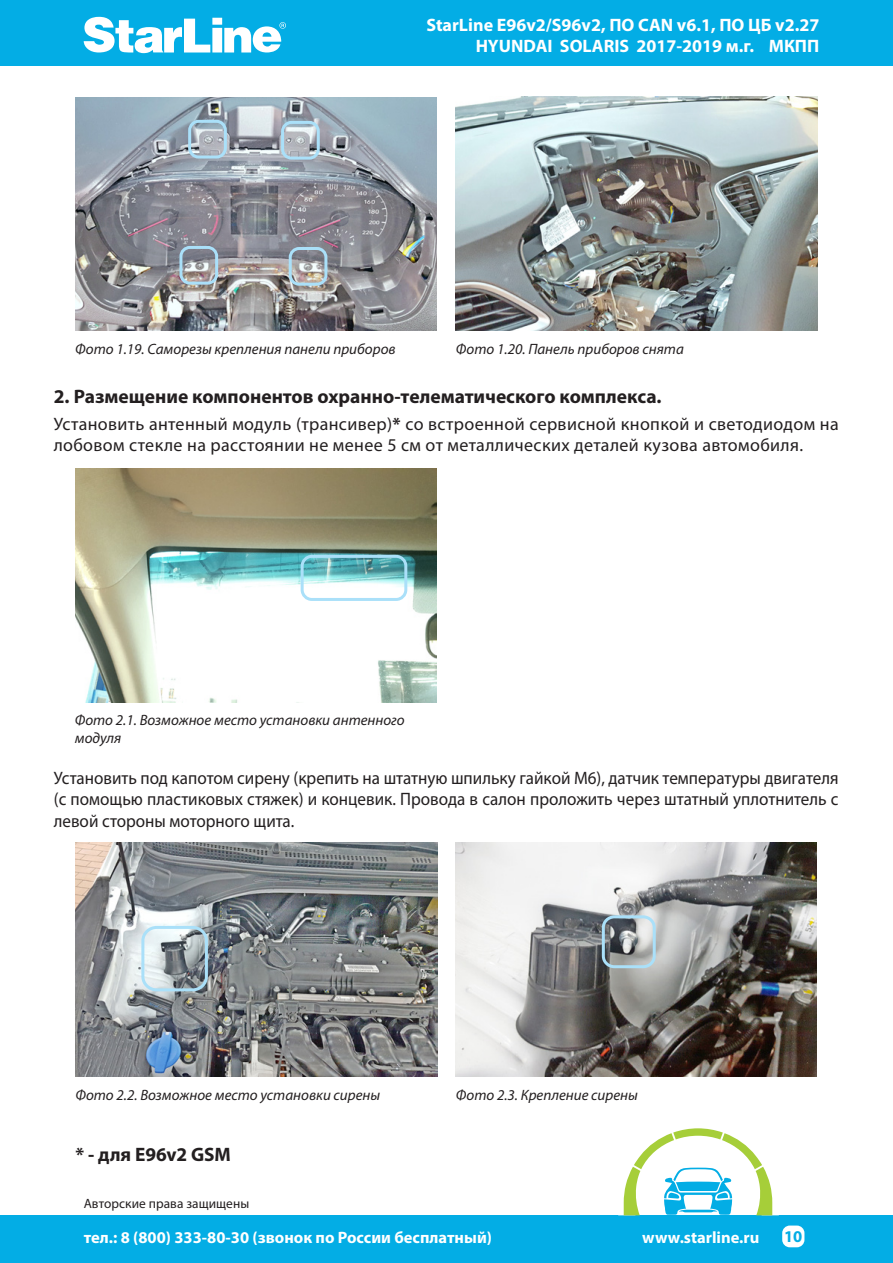
<style>
.page{position:relative;width:893px;height:1263px;background:#fff}
.page>*{position:absolute;margin:0;border:0;box-sizing:border-box;transform-origin:0 0}
.Основной_текст{font:700 19.5px "Myriad Pro";color:#231f20}
.текст_таблиц_заголов{font:700 19.5px "Myriad Pro";letter-spacing:-.005em;color:#231f20}
.Основной_текст-2{font:18px/21.6px "Myriad Pro";letter-spacing:.02em;color:#231f20;text-align:justify;scale:.95 1}
.Основной_текст-3{font:18px/21.6px "Myriad Pro";letter-spacing:.02em;color:#231f20}
.t1{font:700 18px/21.6px "Myriad Pro";color:#fff;text-align:right}
.t2{font:700 16.5px "Myriad Pro";color:#fff}
.t3{font:700 16.5px "Myriad Pro";color:#03ade5}
.t4{font:italic 15px/18px "Myriad Pro";color:#231f20}
.t5{font:13.5px "Myriad Pro";letter-spacing:.005em;color:#231f20}
.s1{font-weight:700}
</style>
<div class="page">
<div style="left:0;top:0;width:893px;height:65px;background:#03ade5"></div>
<svg style="left:84px;top:17px;width:202px;height:36px"></svg>
<div style="left:0;top:1215px;width:893px;height:48px;background:#03ade5"></div>
<div style="left:782px;top:1225px;width:22px;height:22px;background:#fff;border-radius:8px"></div>
<svg style="left:623px;top:1128px;width:150px;height:87px"></svg>
<img style="left:75px;top:468px;width:362px;height:234px">
<div style="left:301px;top:555px;width:106px;height:46px;border:3px solid #aae0f9;border-radius:10px"></div>
<img style="left:456px;top:96px;width:361px;height:234px">
<img style="left:76px;top:97px;width:360px;height:234px">
<div style="left:188px;top:120px;width:39px;height:39px;border:3px solid #aae0f9;border-radius:9px"></div>
<img style="left:75px;top:843px;width:362px;height:234px">
<img style="left:456px;top:843px;width:360px;height:234px">
<div style="left:141px;top:926px;width:67px;height:65px;border:3px solid #aae0f9;border-radius:14px"></div>
<div style="left:602px;top:915px;width:54px;height:53px;border:3px solid #aae0f9;border-radius:11px"></div>
<div style="left:281px;top:121px;width:39px;height:39px;border:3px solid #aae0f9;border-radius:9px"></div>
<div style="left:179px;top:246px;width:39px;height:39px;border:3px solid #aae0f9;border-radius:9px"></div>
<div style="left:289px;top:247px;width:38px;height:39px;border:3px solid #aae0f9;border-radius:9px"></div>
<p class="t1" style="left:426px;top:13px;width:394px">StarLine E96v2/S96v2, ПО CAN v6.1, ПО ЦБ v2.27<br>HYUNDAI SOLARIS 2017-2019 м.г. MКПП</p>
<p class="t4" style="left:75px;top:339px;width:322px">Фото 1.19. Саморезы крепления панели приборов</p>
<p class="t4" style="left:456px;top:340px;width:229px">Фото 1.20. Панель приборов снята</p>
<p class="Основной_текст" style="left:54px;top:384px;width:609px">2. Размещение компонентов охранно-телематического комплекса.</p>
<p class="Основной_текст-3" style="left:54px;top:413px;width:786px">Установить антенный модуль (трансивер)<span class="s1">*</span> со встроенной сервисной кнопкой и светодиодом на лобовом стекле на расстоянии не менее 5 см от металлических деталей кузова автомобиля.</p>
<p class="t4" style="left:75px;top:711px;width:331px">Фото 2.1. Возможное место установки антенного модуля</p>
<p class="Основной_текст-2" style="left:54px;top:766px;width:827px">Установить под капотом сирену (крепить на штатную шпильку гайкой М6), датчик температуры двигателя (с помощью пластиковых стяжек) и концевик. Провода в салон проложить через штатный уплотнитель с левой стороны моторного щита.</p>
<p class="t4" style="left:75px;top:1086px;width:306px">Фото 2.2. Возможное место установки сирены</p>
<p class="t4" style="left:456px;top:1086px;width:183px">Фото 2.3. Крепление сирены</p>
<p class="текст_таблиц_заголов" style="left:75px;top:1142px;width:157px">* - для Е96v2 GSM</p>
<p class="t5" style="left:84px;top:1195px;width:167px">Авторские права защищены</p>
<p class="t2" style="left:84px;top:1226px;width:410px">тел.: 8 (800) 333-80-30 (звонок по России бесплатный)</p>
<p class="t2" style="left:642px;top:1226px;width:119px">www.starline.ru</p>
<p class="t3" style="left:784px;top:1226px;width:20px">10</p>
</div>
